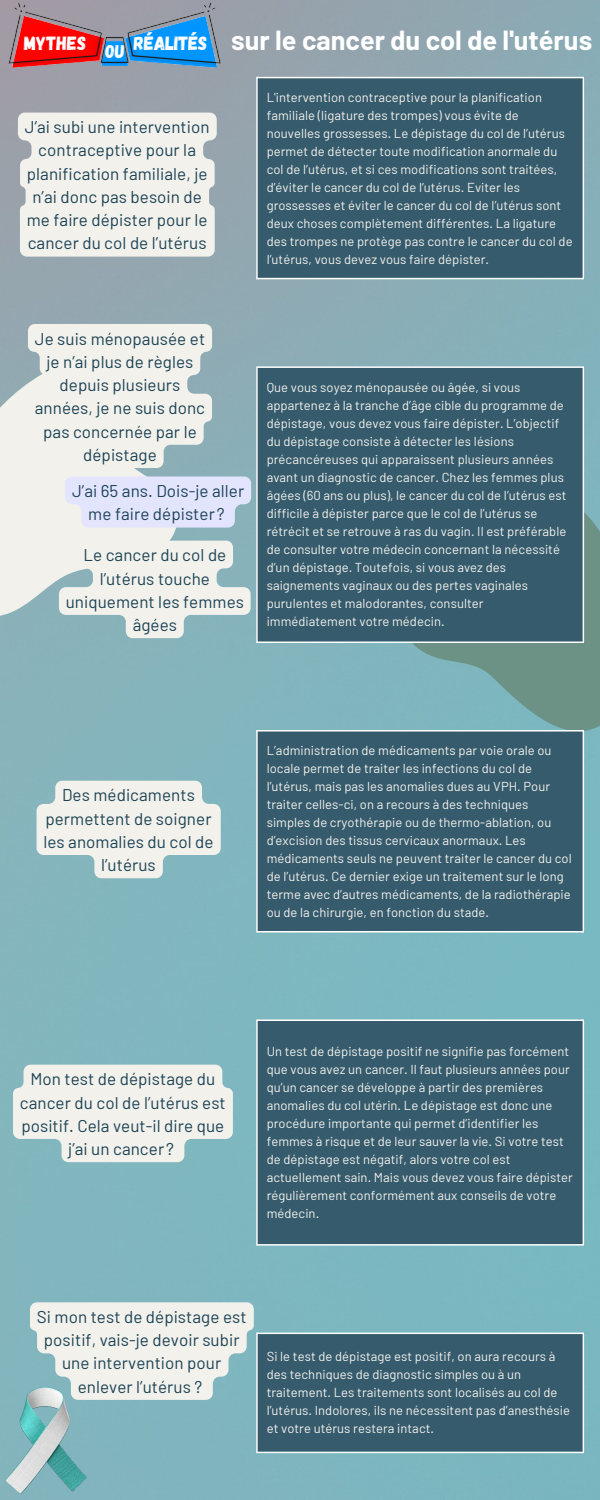
<style>
.page{position:relative;width:600px;height:1500px;background:#fff}
.page>*{position:absolute;margin:0;border:0;box-sizing:border-box;transform-origin:0 0}
.t1{font:700 27px "Barlow";color:#fff}
.t2{font:19.1px "Gagalin";color:#fefefe}
.t3{font:18.6px "Gagalin";color:#fefefe}
.t4{font:17px/23.2px "Barlow";letter-spacing:.005em;color:#1d4355;text-align:center}
.t5{font:13px/18px "Barlow";letter-spacing:.005em;color:#f2f1ec}
.s1{font-family:"Gagalin";font-weight:400;font-size:19.1px;color:#fefefe}
</style>
<div class="page">
<img style="left:0;top:0;width:600px;height:1500px">
<svg style="left:395px;top:488px;width:205px;height:244px;background:#74a2a0"></svg>
<svg style="left:0;top:355px;width:180px;height:263px;background:#e0e5e2"></svg>
<div style="left:257px;top:77px;width:327px;height:202px;background:#365b6d"></div>
<hr style="left:256px;top:78px;width:2px;height:200px;background:#fff">
<hr style="left:583px;top:78px;width:1px;height:200px;background:#fff">
<hr style="left:256px;top:77px;width:328px;height:1px;background:#fff">
<hr style="left:256px;top:278px;width:328px;height:1px;background:#fff">
<div style="left:18px;top:113px;width:199px;height:144px;background:#f2f1ec"></div>
<div style="left:257px;top:367px;width:327px;height:275px;background:#365b6d"></div>
<hr style="left:256px;top:368px;width:2px;height:274px;background:#fff">
<hr style="left:583px;top:368px;width:1px;height:274px;background:#fff">
<hr style="left:256px;top:366px;width:328px;height:2px;background:#fff">
<hr style="left:256px;top:642px;width:328px;height:1px;background:#fff">
<svg style="left:28px;top:324px;width:184px;height:144px;background:#e8eae7"></svg>
<div style="left:257px;top:731px;width:327px;height:201px;background:#365b6d"></div>
<hr style="left:256px;top:732px;width:2px;height:199px;background:#fff">
<hr style="left:583px;top:732px;width:1px;height:199px;background:#fff">
<hr style="left:256px;top:730px;width:328px;height:2px;background:#fff">
<hr style="left:256px;top:931px;width:328px;height:2px;background:#fff">
<svg style="left:37px;top:781px;width:184px;height:97px;background:#dce5e2"></svg>
<svg style="left:65px;top:477px;width:186px;height:51px;background:#dfe3fa"></svg>
<svg style="left:59px;top:541px;width:192px;height:97px;background:#d7e1df"></svg>
<div style="left:257px;top:1020px;width:327px;height:225px;background:#365b6d"></div>
<hr style="left:256px;top:1021px;width:2px;height:223px;background:#fff">
<hr style="left:583px;top:1021px;width:1px;height:223px;background:#fff">
<hr style="left:256px;top:1020px;width:328px;height:1px;background:#fff">
<hr style="left:256px;top:1244px;width:328px;height:2px;background:#fff">
<svg style="left:13px;top:1065px;width:220px;height:97px;background:#e3e9e6"></svg>
<div style="left:257px;top:1333px;width:327px;height:120px;background:#365b6d"></div>
<hr style="left:256px;top:1334px;width:2px;height:118px;background:#fff">
<hr style="left:583px;top:1334px;width:1px;height:118px;background:#fff">
<hr style="left:256px;top:1333px;width:328px;height:1px;background:#fff">
<hr style="left:256px;top:1452px;width:328px;height:1px;background:#fff">
<svg style="left:30px;top:1302px;width:224px;height:98px;background:#e1e8e5"></svg>
<img style="left:5px;top:1387px;width:81px;height:107px">
<img style="left:6px;top:0;width:222px;height:75px">
<h2 class="t2" style="left:24px;top:31px;width:64px">MytHES</h2>
<h1 class="t1" style="left:134px;top:23px;width:460px"><span class="s1">RéALITéS</span> sur le cancer du col de l'utérus</h1>
<h3 class="t3" style="left:105px;top:39px;width:21px">ou</h3>
<h3 class="t4" style="left:25px;top:115px;width:186px">J’ai subi une intervention contraceptive pour la planification familiale, je n’ai donc pas besoin de me faire dépister pour le cancer du col de l’utérus</h3>
<p class="t5" style="left:267px;top:87px;width:307px">L'intervention contraceptive pour la planification familiale (ligature des trompes) vous évite de nouvelles grossesses. Le dépistage du col de l’utérus permet de détecter toute modification anormale du col de l’utérus, et si ces modifications sont traitées, d’éviter le cancer du col de l’utérus. Eviter les grossesses et éviter le cancer du col de l’utérus sont deux choses complètement différentes. La ligature des trompes ne protège pas contre le cancer du col de l’utérus, vous devez vous faire dépister.</p>
<h3 class="t4" style="left:35px;top:326px;width:172px">Je suis ménopausée et je n’ai plus de règles depuis plusieurs années, je ne suis donc pas concernée par le dépistage</h3>
<h3 class="t4" style="left:72px;top:479px;width:174px">J’ai 65 ans. Dois-je aller me faire dépister?</h3>
<h3 class="t4" style="left:66px;top:543px;width:180px">Le cancer du col de l’utérus touche uniquement les femmes âgées</h3>
<p class="t5" style="left:267px;top:378px;width:301px">Que vous soyez ménopausée ou âgée, si vous appartenez à la tranche d’âge cible du programme de dépistage, vous devez vous faire dépister. L’objectif du dépistage consiste à détecter les lésions précancéreuses qui apparaissent plusieurs années avant un diagnostic de cancer. Chez les femmes plus âgées (60 ans ou plus), le cancer du col de l’utérus est difficile à dépister parce que le col de l’utérus se rétrécit et se retrouve à ras du vagin. Il est préférable de consulter votre médecin concernant la nécessité d’un dépistage. Toutefois, si vous avez des saignements vaginaux ou des pertes vaginales purulentes et malodorantes, consulter immédiatement votre médecin.</p>
<h3 class="t4" style="left:43px;top:783px;width:172px">Des médicaments permettent de soigner les anomalies du col de l’utérus</h3>
<p class="t5" style="left:267px;top:741px;width:307px">L’administration de médicaments par voie orale ou locale permet de traiter les infections du col de l’utérus, mais pas les anomalies dues au VPH. Pour traiter celles-ci, on a recours à des techniques simples de cryothérapie ou de thermo-ablation, ou d’excision des tissus cervicaux anormaux. Les médicaments seuls ne peuvent traiter le cancer du col de l’utérus. Ce dernier exige un traitement sur le long terme avec d’autres médicaments, de la radiothérapie ou de la chirurgie, en fonction du stade.</p>
<h3 class="t4" style="left:20px;top:1067px;width:207px">Mon test de dépistage du cancer du col de l’utérus est positif. Cela veut-il dire que j’ai un cancer?</h3>
<p class="t5" style="left:267px;top:1042px;width:308px">Un test de dépistage positif ne signifie pas forcément que vous avez un cancer. Il faut plusieurs années pour qu’un cancer se développe à partir des premières anomalies du col utérin. Le dépistage est donc une procédure importante qui permet d’identifier les femmes à risque et de leur sauver la vie. Si votre test de dépistage est négatif, alors votre col est actuellement sain. Mais vous devez vous faire dépister régulièrement conformément aux conseils de votre médecin.</p>
<h3 class="t4" style="left:37px;top:1305px;width:211px">Si mon test de dépistage est positif, vais-je devoir subir une intervention pour enlever l’utérus ?</h3>
<p class="t5" style="left:267px;top:1347px;width:305px">Si le test de dépistage est positif, on aura recours à des techniques de diagnostic simples ou à un traitement. Les traitements sont localisés au col de l’utérus. Indolores, ils ne nécessitent pas d’anesthésie et votre utérus restera intact.</p>
</div>
